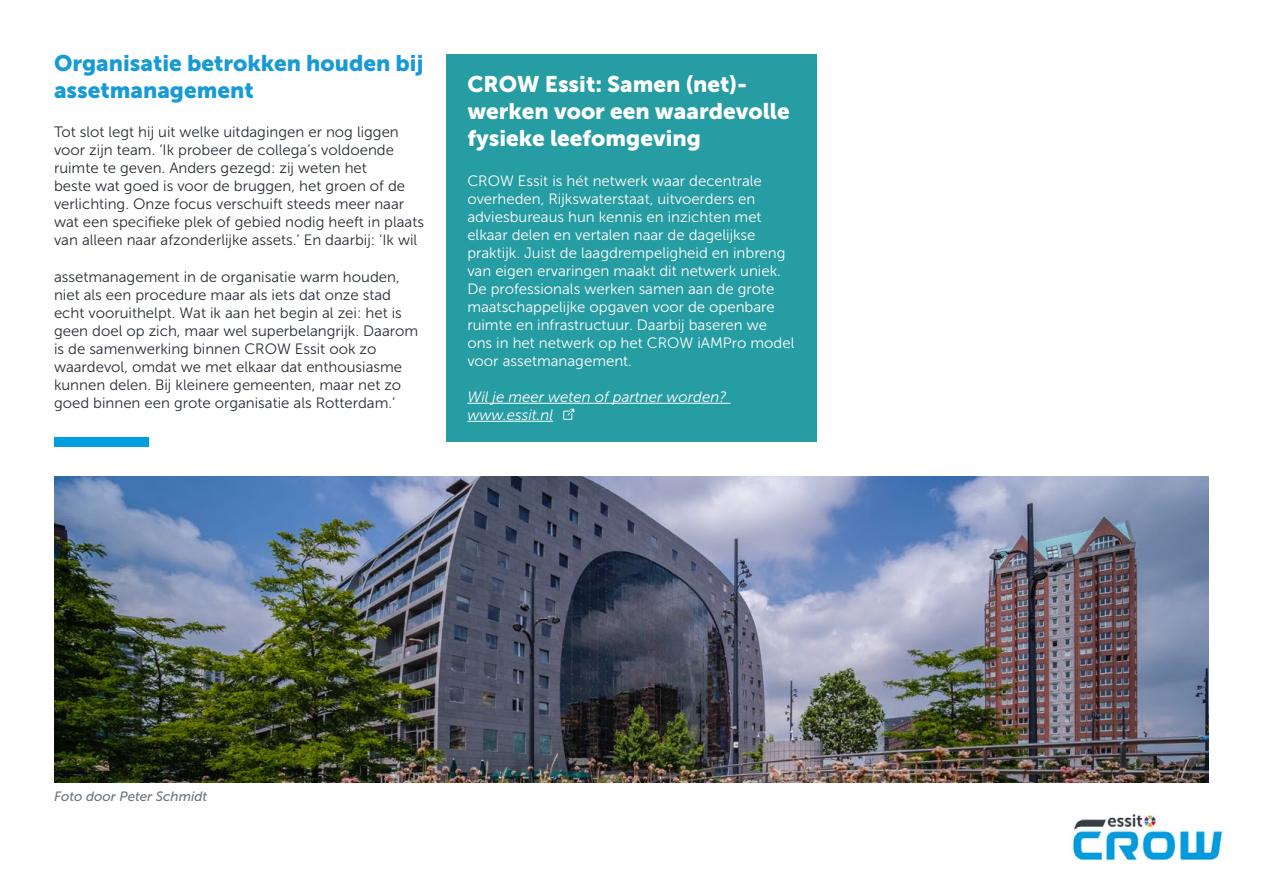
<style>
.page{position:relative;width:1263px;height:893px;background:#fff}
.page>*{position:absolute;margin:0;border:0;box-sizing:border-box;transform-origin:0 0}
.t1{font:22.5px/27px "Museo Sans 900";color:#fff}
.t2{font:22.5px/27px "Museo Sans 900";color:#179ad6}
.t3{font:15px/18px "Museo Sans 300";color:#292e36}
.t4{font:15px/18px "Museo Sans 300";color:#fff}
.t5{font:italic 15px/18px "Museo Sans 300";color:#fff}
.t6{font:italic 13.5px "Museo Sans 500";color:#6e757d}
</style>
<div class="page">
<img style="left:54px;top:476px;width:1155px;height:307px">
<img style="left:1072px;top:814px;width:151px;height:46px">
<div style="left:54px;top:437px;width:94px;height:10px;background:#009de0"></div>
<div style="left:446px;top:54px;width:371px;height:387px;background:#269ca3"></div>
<hr style="left:467px;top:403px;width:264px;height:1px;background:#fff">
<hr style="left:467px;top:421px;width:86px;height:1px;background:#fff">
<svg style="left:563px;top:409px;width:11px;height:11px"></svg>
<h1 class="t2" style="left:54px;top:49px;width:371px">Organisatie betrokken houden bij assetmanagement</h1>
<p class="t3" style="left:54px;top:123px;width:372px">Tot slot legt hij uit welke uitdagingen er nog liggen voor zijn team. ‘Ik probeer de collega’s voldoende ruimte te geven. Anders gezegd: zij weten het<br>beste wat goed is voor de bruggen, het groen of de verlichting. Onze focus verschuift steeds meer naar wat een specifieke plek of gebied nodig heeft in plaats van alleen naar afzonderlijke assets.’ En daarbij: ‘Ik wil</p>
<p class="t3" style="left:54px;top:267px;width:366px">assetmanagement in de organisatie warm houden, niet als een procedure maar als iets dat onze stad echt vooruithelpt. Wat ik aan het begin al zei: het is geen doel op zich, maar wel superbelangrijk. Daarom is de samenwerking binnen CROW Essit ook zo waardevol, omdat we met elkaar dat enthousiasme kunnen delen. Bij kleinere gemeenten, maar net zo goed binnen een grote organisatie als Rotterdam.’</p>
<h1 class="t1" style="left:467px;top:71px;width:324px">CROW Essit: Samen (net)- werken voor een waardevolle fysieke leefomgeving</h1>
<p class="t4" style="left:467px;top:172px;width:329px">CROW Essit is hét netwerk waar decentrale overheden, Rijkswaterstaat, uitvoerders en adviesbureaus hun kennis en inzichten met elkaar delen en vertalen naar de dagelijkse praktijk. Juist de laagdrempeligheid en inbreng van eigen ervaringen maakt dit netwerk uniek.<br>De professionals werken samen aan de grote maatschappelijke opgaven voor de openbare ruimte en infrastructuur. Daarbij baseren we ons in het netwerk op het CROW iAMPro model voor assetmanagement.</p>
<p class="t5" style="left:467px;top:388px;width:261px">Wil je meer weten of partner worden? www.essit.nl</p>
<p class="t6" style="left:54px;top:789px;width:155px">Foto door Peter Schmidt</p>
</div>
